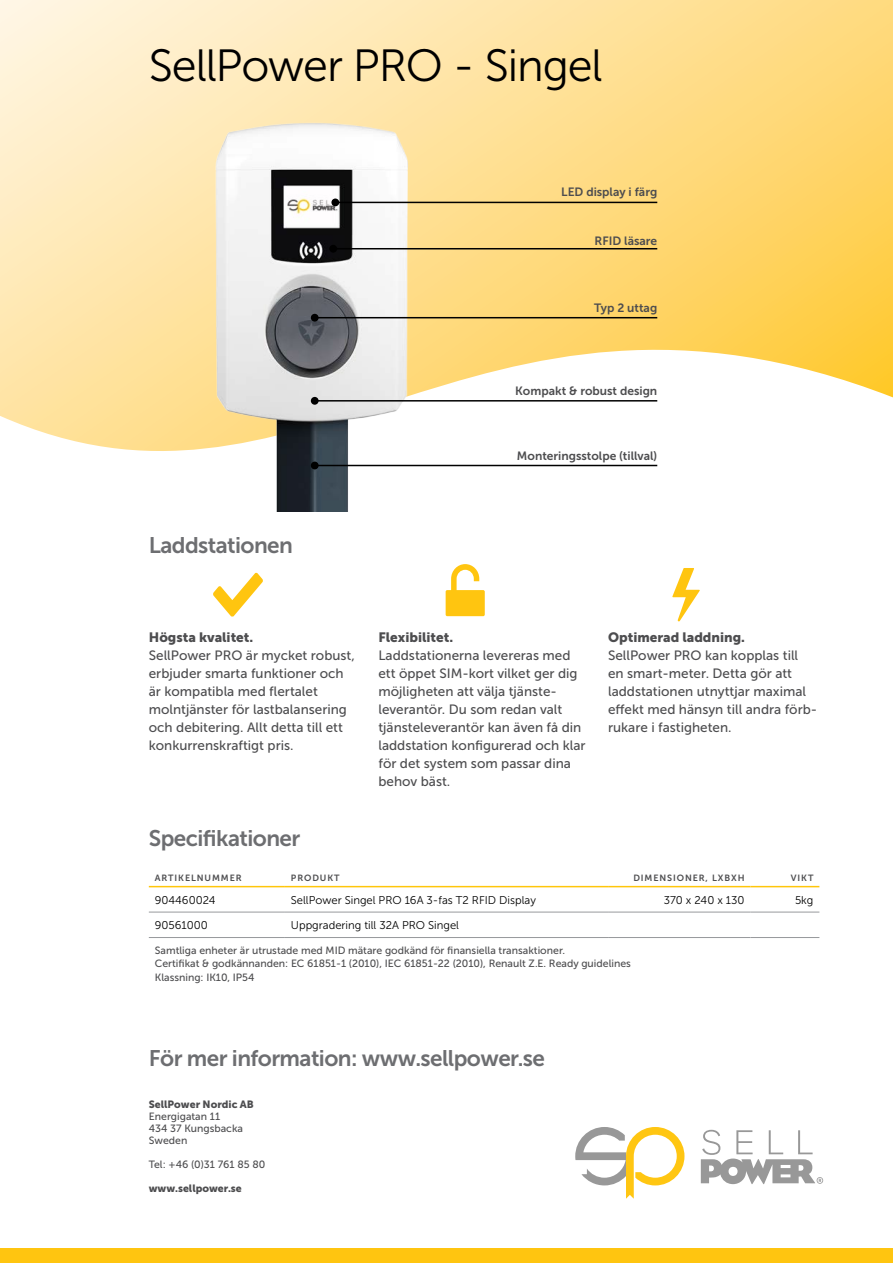
<style>
.page{position:relative;width:893px;height:1263px;background:#fff}
.page>*{position:absolute;margin:0;border:0;box-sizing:border-box;transform-origin:0 0}
.t1{font:45px "Museo Sans 300";letter-spacing:-.025em;color:#000}
.t2{font:22.5px "Museo Sans 700";letter-spacing:-.025em;color:#6d6e71}
.t3{font:13.5px/18px "Museo Sans 500";color:#4d4d4f}
.t4{font:13.5px "Museo Sans 900";color:#4d4d4f}
.T_normal{font:12px "Museo Sans 700";color:#4d4d4f}
.T_normal-2{font:11.25px "Museo Sans 300";color:#000}
.Fotnot{font:11.25px "Museo Sans 300";color:#000}
.Fotnot-2{font:10.5px "Museo Sans 500";color:#4d4d4f}
.t5{font:10.5px "Museo Sans 900";color:#4d4d4f}
.T_heading{font:9px "Museo Sans 700";letter-spacing:.1em;color:#4d4d4f}
</style>
<div class="page">
<svg style="left:0;top:0;width:893px;height:467px"></svg>
<img style="left:183px;top:108px;width:256px;height:403px">
<hr style="left:335px;top:202px;width:322px;height:1px;background:#000">
<div style="left:331px;top:198px;width:8px;height:8px;background:#000;border-radius:50%"></div>
<hr style="left:315px;top:317px;width:342px;height:1px;background:#000">
<div style="left:311px;top:314px;width:8px;height:8px;background:#000;border-radius:50%"></div>
<hr style="left:315px;top:400px;width:342px;height:2px;background:#000">
<div style="left:311px;top:397px;width:8px;height:8px;background:#000;border-radius:50%"></div>
<hr style="left:315px;top:465px;width:342px;height:1px;background:#000">
<div style="left:311px;top:462px;width:8px;height:7px;background:#000;border-radius:50%"></div>
<hr style="left:333px;top:248px;width:324px;height:1px;background:#000">
<div style="left:329px;top:245px;width:8px;height:8px;background:#000;border-radius:50%"></div>
<svg style="left:213px;top:572px;width:50px;height:45px"></svg>
<svg style="left:446px;top:564px;width:39px;height:52px"></svg>
<svg style="left:672px;top:568px;width:28px;height:53px"></svg>
<svg style="left:575px;top:1127px;width:109px;height:72px"></svg>
<svg style="left:701px;top:1130px;width:122px;height:54px"></svg>
<hr style="left:149px;top:886px;width:136px;height:1px;background:#ffc60b">
<hr style="left:285px;top:886px;width:323px;height:1px;background:#ffc60b">
<hr style="left:608px;top:886px;width:142px;height:1px;background:#ffc60b">
<hr style="left:750px;top:886px;width:69px;height:1px;background:#ffc60b">
<hr style="left:149px;top:912px;width:136px;height:1px;background:#97999c">
<hr style="left:285px;top:912px;width:323px;height:1px;background:#97999c">
<hr style="left:608px;top:912px;width:142px;height:1px;background:#97999c">
<hr style="left:750px;top:912px;width:69px;height:1px;background:#97999c">
<hr style="left:149px;top:937px;width:136px;height:1px;background:#97999c">
<hr style="left:285px;top:937px;width:323px;height:1px;background:#97999c">
<hr style="left:608px;top:937px;width:142px;height:1px;background:#97999c">
<hr style="left:750px;top:937px;width:69px;height:1px;background:#97999c">
<div style="left:0;top:1248px;width:893px;height:15px;background:#ffc510"></div>
<h1 class="t1" style="left:149px;top:41px;width:455px">SellPower PRO - Singel</h1>
<p class="T_normal" style="left:561px;top:185px;width:98px">LED display i färg</p>
<p class="T_normal" style="left:594px;top:234px;width:64px">RFID läsare</p>
<p class="T_normal" style="left:594px;top:301px;width:65px">Typ 2 uttag</p>
<p class="T_normal" style="left:515px;top:385px;width:144px">Kompakt &amp; robust design</p>
<h2 class="t2" style="left:149px;top:533px;width:146px">Laddstationen</h2>
<p class="T_normal" style="left:517px;top:449px;width:142px">Monteringsstolpe (tillval)</p>
<p class="t4" style="left:149px;top:629px;width:106px">Högsta kvalitet.</p>
<p class="t3" style="left:149px;top:646px;width:208px">SellPower PRO är mycket robust, erbjuder smarta funktioner och är kompatibla med flertalet molntjänster för lastbalansering och debitering. Allt detta till ett konkurrenskraftigt pris.</p>
<h2 class="t2" style="left:149px;top:825px;width:153px">Specifikationer</h2>
<p class="t4" style="left:378px;top:629px;width:76px">Flexibilitet.</p>
<p class="t3" style="left:378px;top:646px;width:209px">Laddstationerna levereras med ett öppet SIM-kort vilket ger dig möjligheten att välja tjänste&shy;leverantör. Du som redan valt tjänsteleverantör kan även få din laddstation konfigurerad och klar för det system som passar dina behov bäst.</p>
<p class="t4" style="left:608px;top:629px;width:138px">Optimerad laddning.</p>
<p class="t3" style="left:608px;top:646px;width:211px">SellPower PRO kan kopplas till<br>en smart-meter. Detta gör att laddstationen utnyttjar maximal effekt med hänsyn till andra förb&shy;rukare i fastigheten.</p>
<p class="T_heading" style="left:155px;top:872px;width:88px">ARTIKELNUMMER</p>
<p class="T_heading" style="left:291px;top:872px;width:50px">PRODUKT</p>
<p class="T_heading" style="left:633px;top:872px;width:113px">DIMENSIONER, LXBXH</p>
<p class="T_heading" style="left:791px;top:872px;width:24px">VIKT</p>
<p class="T_normal-2" style="left:155px;top:894px;width:62px">904460024</p>
<p class="T_normal-2" style="left:291px;top:894px;width:247px">SellPower Singel PRO 16A 3-fas T2 RFID Display</p>
<p class="T_normal-2" style="left:664px;top:894px;width:82px">370 x 240 x 130</p>
<p class="T_normal-2" style="left:795px;top:894px;width:20px">5kg</p>
<p class="Fotnot" style="left:155px;top:919px;width:55px">90561000</p>
<p class="Fotnot" style="left:291px;top:919px;width:170px">Uppgradering till 32A PRO Singel</p>
<p class="Fotnot-2" style="left:155px;top:944px;width:412px">Samtliga enheter är utrustade med MID mätare godkänd för finansiella transaktioner.</p>
<p class="Fotnot-2" style="left:155px;top:958px;width:478px">Certifikat &amp; godkännanden: EC 61851-1 (2010), IEC 61851-22 (2010), Renault Z.E. Ready guidelines</p>
<p class="Fotnot-2" style="left:155px;top:971px;width:101px">Klassning: IK10, IP54</p>
<h2 class="t2" style="left:149px;top:1045px;width:398px">För mer information: www.sellpower.se</h2>
<p class="t5" style="left:149px;top:1099px;width:106px">SellPower Nordic AB</p>
<p class="Fotnot-2" style="left:149px;top:1111px;width:73px">Energigatan 11</p>
<p class="Fotnot-2" style="left:149px;top:1123px;width:96px">434 37 Kungsbacka</p>
<p class="Fotnot-2" style="left:149px;top:1135px;width:40px">Sweden</p>
<p class="Fotnot-2" style="left:149px;top:1159px;width:118px">Tel: +46 (0)31 761 85 80</p>
<p class="t5" style="left:149px;top:1183px;width:94px">www.sellpower.se</p>
</div>
